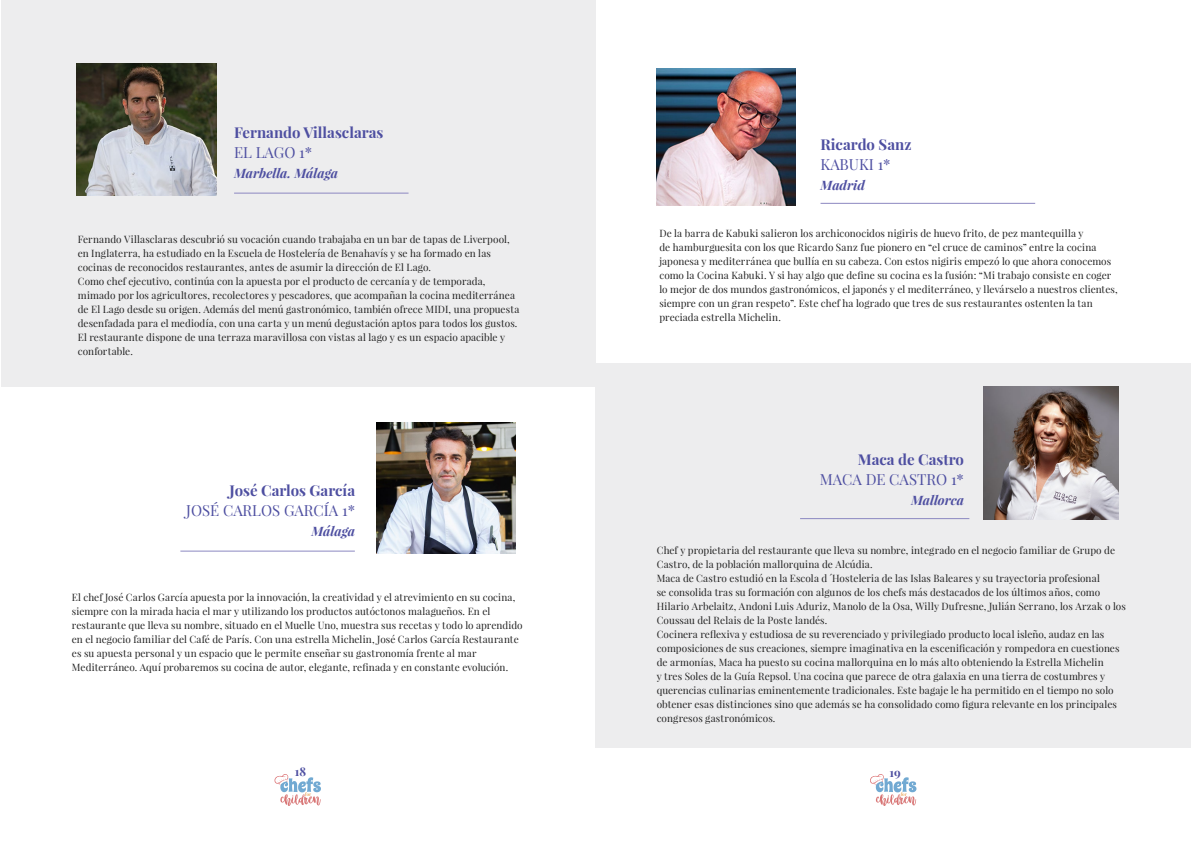
<style>
.page{position:relative;width:1191px;height:842px;background:#fff}
.page>*{position:absolute;margin:0;border:0;box-sizing:border-box;transform-origin:0 0}
.t1{font:700 15px "Playfair Display";color:#4e4fa1}
.t2{font:15px "Playfair Display";color:#4e4fa1}
.t3{font:italic 700 13px "Playfair Display";color:#4e4fa1}
.t4{font:700 12px "Playfair Display";color:#4e4fa1}
.t5{font:10px/14px "Playfair Display";letter-spacing:.01em;color:#202020}
</style>
<div class="page">
<svg style="left:274px;top:774px;width:47px;height:32px"></svg>
<svg style="left:870px;top:774px;width:46px;height:32px"></svg>
<div style="left:595px;top:364px;width:595px;height:384px;background:#ededee"></div>
<div style="left:1px;top:0;width:594px;height:386px;background:#ededee"></div>
<hr style="left:234px;top:193px;width:174px;height:1px;background:#8c88c1">
<img style="left:76px;top:63px;width:140px;height:133px">
<hr style="left:820px;top:203px;width:215px;height:1px;background:#8c88c1">
<img style="left:656px;top:68px;width:140px;height:137px">
<hr style="left:180px;top:551px;width:175px;height:1px;background:#8c88c1">
<img style="left:376px;top:422px;width:139px;height:132px">
<hr style="left:800px;top:518px;width:169px;height:1px;background:#8c88c1">
<img style="left:983px;top:386px;width:135px;height:133px">
<h1 class="t1" style="left:234px;top:123px;width:151px">Fernando Villasclaras</h1>
<h1 class="t2" style="left:234px;top:143px;width:80px">EL LAGO 1*</h1>
<h2 class="t3" style="left:234px;top:164px;width:105px">Marbella. Málaga</h2>
<p class="t5" style="left:78px;top:232px;width:443px">Fernando Villasclaras descubrió su vocación cuando trabajaba en un bar de tapas de Liverpool, en Inglaterra, ha estudiado en la Escuela de Hostelería de Benahavís y se ha formado en las cocinas de reconocidos restaurantes, antes de asumir la dirección de El Lago.<br>Como chef ejecutivo, continúa con la apuesta por el producto de cercanía y de temporada, mimado por los agricultores, recolectores y pescadores, que acompañan la cocina mediterránea de El Lago desde su origen. Además del menú gastronómico, también ofrece MIDI, una propuesta desenfadada para el mediodía, con una carta y un menú degustación aptos para todos los gustos.<br>El restaurante dispone de una terraza maravillosa con vistas al lago y es un espacio apacible y confortable.</p>
<h1 class="t1" style="left:230px;top:481px;width:127px">José Carlos García</h1>
<h1 class="t2" style="left:186px;top:501px;width:170px">JOSÉ CARLOS GARCÍA 1*</h1>
<h2 class="t3" style="left:311px;top:522px;width:45px">Málaga</h2>
<p class="t5" style="left:72px;top:590px;width:452px">El chef José Carlos García apuesta por la innovación, la creatividad y el atrevimiento en su cocina, siempre con la mirada hacia el mar y utilizando los productos autóctonos malagueños. En el restaurante que lleva su nombre, situado en el Muelle Uno, muestra sus recetas y todo lo aprendido en el negocio familiar del Café de París. Con una estrella Michelin, José Carlos García Restaurante es su apuesta personal y un espacio que le permite enseñar su gastronomía frente al mar Mediterráneo. Aquí probaremos su cocina de autor, elegante, refinada y en constante evolución.</p>
<h1 class="t1" style="left:820px;top:135px;width:92px">Ricardo Sanz</h1>
<h1 class="t2" style="left:820px;top:155px;width:72px">KABUKI 1*</h1>
<h2 class="t3" style="left:820px;top:176px;width:46px">Madrid</h2>
<p class="t5" style="left:659px;top:226px;width:460px">De la barra de Kabuki salieron los archiconocidos nigiris de huevo frito, de pez mantequilla y<br>de hamburguesita con los que Ricardo Sanz fue pionero en “el cruce de caminos” entre la cocina japonesa y mediterránea que bullía en su cabeza. Con estos nigiris empezó lo que ahora conocemos como la Cocina Kabuki. Y si hay algo que define su cocina es la fusión: “Mi trabajo consiste en coger lo mejor de dos mundos gastronómicos, el japonés y el mediterráneo, y llevárselo a nuestros clientes, siempre con un gran respeto”. Este chef ha logrado que tres de sus restaurantes ostenten la tan preciada estrella Michelin.</p>
<h1 class="t1" style="left:858px;top:450px;width:108px">Maca de Castro</h1>
<h1 class="t2" style="left:820px;top:470px;width:146px">MACA DE CASTRO 1*</h1>
<h2 class="t3" style="left:911px;top:491px;width:54px">Mallorca</h2>
<p class="t5" style="left:656px;top:543px;width:471px">Chef y propietaria del restaurante que lleva su nombre, integrado en el negocio familiar de Grupo de Castro, de la población mallorquina de Alcúdia.<br>Maca de Castro estudió en la Escola d ´Hosteleria de las Islas Baleares y su trayectoria profesional<br>se consolida tras su formación con algunos de los chefs más destacados de los últimos años, como Hilario Arbelaitz, Andoni Luis Aduriz, Manolo de la Osa, Willy Dufresne, Julián Serrano, los Arzak o los Coussau del Relais de la Poste landés.<br>Cocinera reflexiva y estudiosa de su reverenciado y privilegiado producto local isleño, audaz en las composiciones de sus creaciones, siempre imaginativa en la escenificación y rompedora en cuestiones de armonías, Maca ha puesto su cocina mallorquina en lo más alto obteniendo la Estrella Michelin<br>y tres Soles de la Guía Repsol. Una cocina que parece de otra galaxia en una tierra de costumbres y querencias culinarias eminentemente tradicionales. Este bagaje le ha permitido en el tiempo no solo obtener esas distinciones sino que además se ha consolidado como figura relevante en los principales congresos gastronómicos.</p>
<p class="t4" style="left:295px;top:764px;width:13px">18</p>
<p class="t4" style="left:889px;top:765px;width:13px">19</p>
</div>
